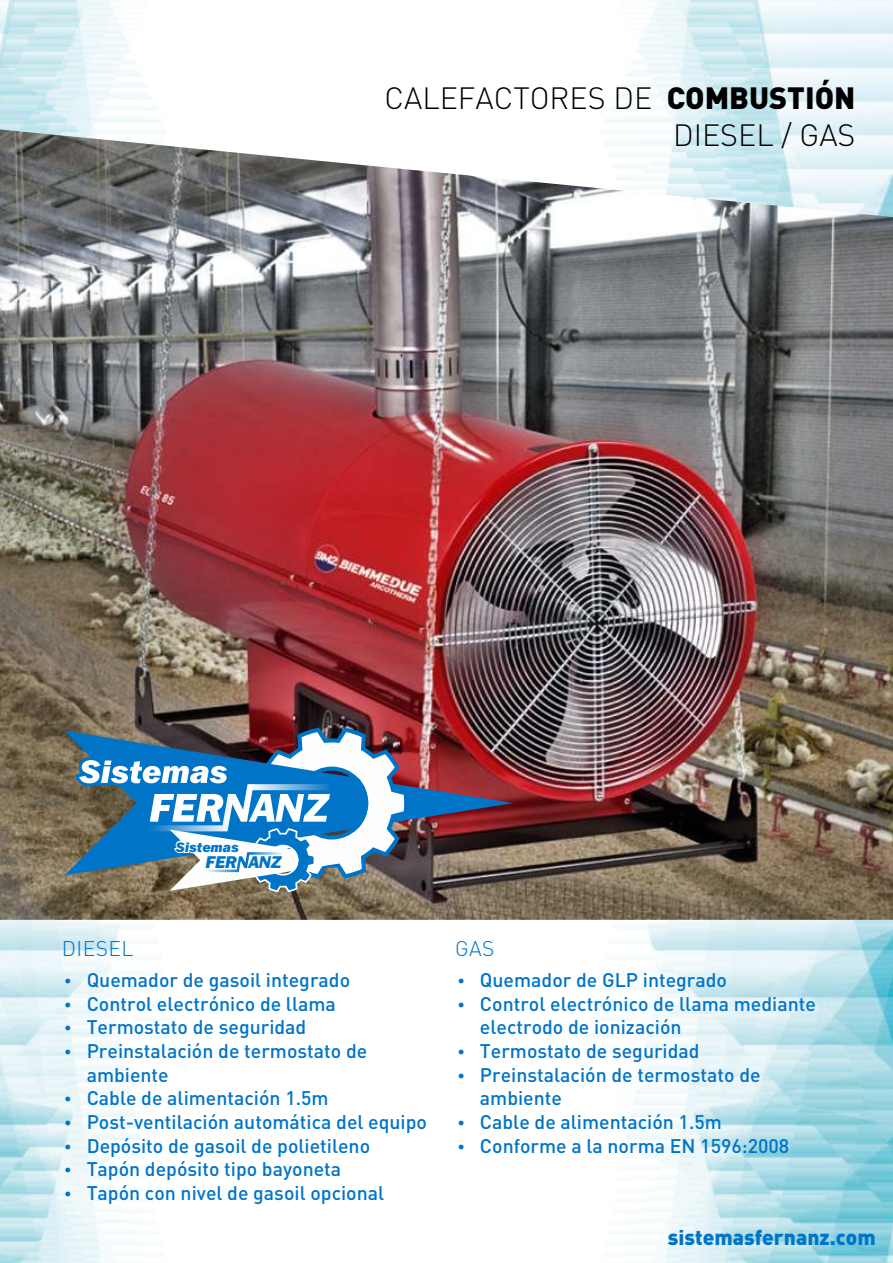
<style>
.page{position:relative;width:893px;height:1263px;background:#fff}
.page>*{position:absolute;margin:0;border:0;box-sizing:border-box;transform-origin:0 0}
.t1{font:300 30.45px/36.9px "DIN";color:#000;text-align:right}
.t2{font:900 21px "DIN";color:#0074c7}
.t3{font:300 21px "DIN";letter-spacing:.02em;color:#0074c7}
.t4{font:500 19.5px/23.5px "DIN";color:#0074c7}
.t5{font:italic 800 16.95px "Franklin Gothic IT Cby BT";color:#0074c7}
.t6{font:italic 800 13.65px "Franklin Gothic IT Cby BT";color:#0074c7}
.s1{font-weight:900}
</style>
<div class="page">
<img style="left:0;top:0;width:893px;height:1263px">
<img style="left:0;top:115px;width:893px;height:805px">
<img style="left:64px;top:727px;width:449px;height:165px">
<svg style="left:459px;top:1120px;width:5px;height:5px"></svg>
<svg style="left:459px;top:1002px;width:5px;height:5px"></svg>
<svg style="left:459px;top:1049px;width:5px;height:5px"></svg>
<svg style="left:459px;top:1073px;width:5px;height:5px"></svg>
<svg style="left:459px;top:1144px;width:5px;height:5px"></svg>
<svg style="left:65px;top:979px;width:5px;height:4px"></svg>
<svg style="left:459px;top:979px;width:5px;height:4px"></svg>
<svg style="left:65px;top:1026px;width:5px;height:5px"></svg>
<svg style="left:65px;top:1097px;width:5px;height:5px"></svg>
<svg style="left:65px;top:1144px;width:5px;height:5px"></svg>
<svg style="left:65px;top:1002px;width:5px;height:5px"></svg>
<svg style="left:65px;top:1049px;width:5px;height:5px"></svg>
<svg style="left:65px;top:1120px;width:5px;height:5px"></svg>
<svg style="left:65px;top:1167px;width:5px;height:5px"></svg>
<svg style="left:65px;top:1191px;width:5px;height:5px"></svg>
<h1 class="t1" style="left:384px;top:83px;width:472px">CALEFACTORES DE <span class="s1">COMBUSTIÓN<br></span>DIESEL / GAS</h1>
<p class="t6" style="left:176px;top:841px;width:65px">Sistemas</p>
<p class="t5" style="left:206px;top:855px;width:78px">FER ANZ</p>
<p class="t3" style="left:62px;top:941px;width:73px">DIESEL</p>
<p class="t3" style="left:455px;top:941px;width:41px">GAS</p>
<p class="t4" style="left:87px;top:970px;width:265px">Quemador de gasoil integrado</p>
<p class="t4" style="left:480px;top:970px;width:249px">Quemador de GLP integrado</p>
<p class="t4" style="left:87px;top:1018px;width:221px">Termostato de seguridad</p>
<p class="t4" style="left:480px;top:994px;width:338px">Control electrónico de llama mediante electrodo de ionización<br>Termostato de seguridad<br>Preinstalación de termostato de ambiente</p>
<p class="t4" style="left:480px;top:1136px;width:311px">Conforme a la norma EN 1596:2008</p>
<p class="t4" style="left:87px;top:994px;width:251px">Control electrónico de llama</p>
<p class="t4" style="left:87px;top:1041px;width:282px">Preinstalación de termostato de ambiente</p>
<p class="t4" style="left:87px;top:1112px;width:342px">Post-ventilación automática del equipo</p>
<p class="t4" style="left:87px;top:1159px;width:299px">Tapón depósito tipo bayoneta<br>Tapón con nivel de gasoil opcional</p>
<p class="t4" style="left:87px;top:1088px;width:243px">Cable de alimentación 1.5m</p>
<p class="t4" style="left:87px;top:1136px;width:285px">Depósito de gasoil de polietileno</p>
<p class="t4" style="left:480px;top:1112px;width:243px">Cable de alimentación 1.5m</p>
<p class="t2" style="left:668px;top:1229px;width:209px">sistemasfernanz.com</p>
</div>
